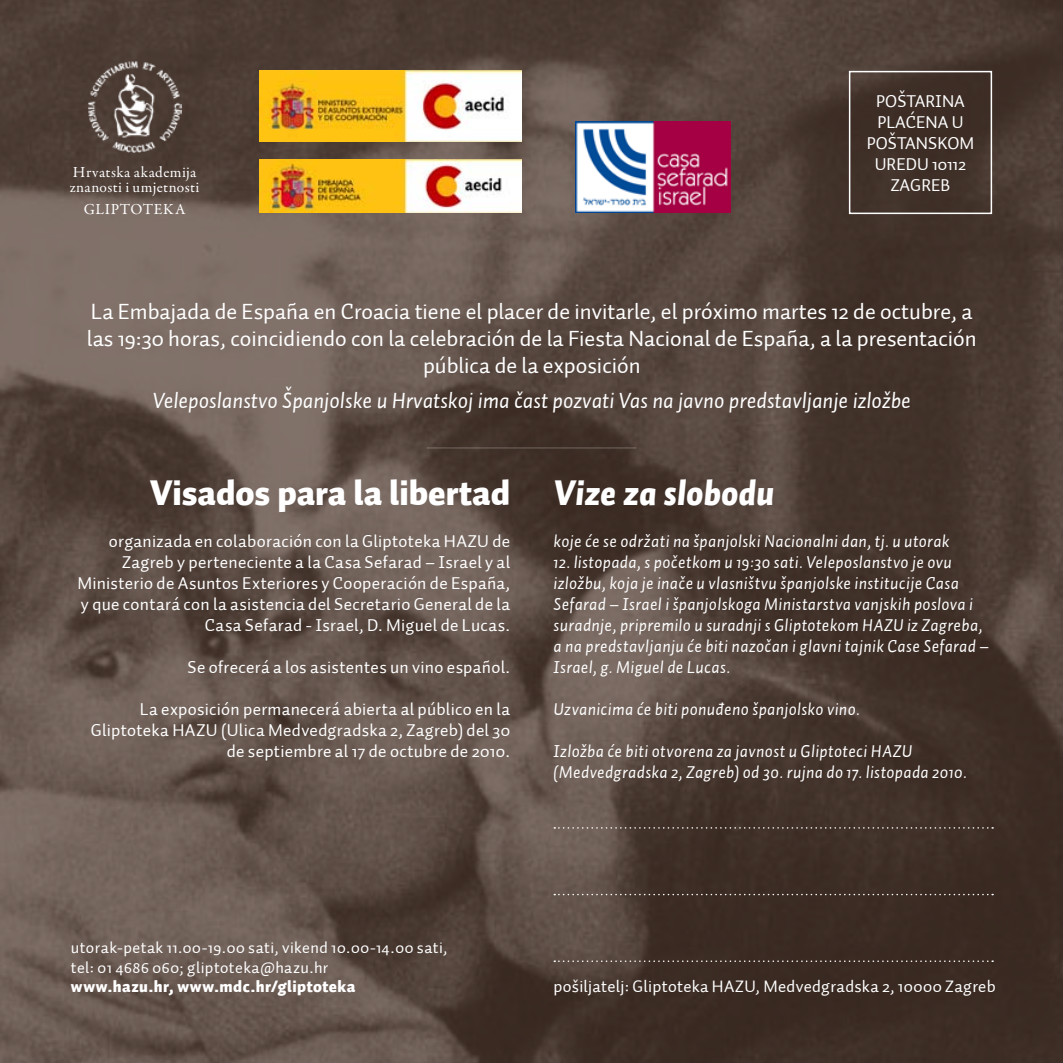
<style>
.page{position:relative;width:1063px;height:1063px;background:#fff}
.page>*{position:absolute;margin:0;border:0;box-sizing:border-box;transform-origin:0 0}
.t1{font:900 35px "Auto 1";color:#fff}
.t2{font:italic 900 35px "Auto 1";letter-spacing:-.005em;color:#fff}
.t3{font:22.5px/27px "Auto 1";color:#fff;text-align:center}
.t4{font:italic 22.5px "Auto 1";color:#fff}
.t5{font:italic 17.5px/21px "Auto 1";letter-spacing:.02em;color:#fff}
.t6{font:17.5px/21px "Auto 1";letter-spacing:.015em;color:#fff;text-align:right}
.t7{font:17px "Auto 1";letter-spacing:.02em;color:#fff}
.t8{font:16.25px "Auto 1";letter-spacing:.03em;color:#fff}
.t9{font:900 16.25px "Auto 1";letter-spacing:.03em;color:#fff}
.t10{font:15.5px "Garamond Premr Pro";letter-spacing:.03em;color:#fff}
</style>
<div class="page">
<img style="left:0;top:0;width:1063px;height:1063px">
<div style="left:849px;top:71px;width:143px;height:143px;border:2px solid #fff"></div>
<svg style="left:554px;top:827px;width:439px;height:2px"></svg>
<svg style="left:554px;top:894px;width:439px;height:1px"></svg>
<svg style="left:554px;top:960px;width:439px;height:2px"></svg>
<img style="left:88px;top:60px;width:94px;height:93px">
<hr style="left:427px;top:447px;width:209px;height:2px;background:#fff">
<img style="left:260px;top:159px;width:261px;height:54px">
<img style="left:260px;top:71px;width:261px;height:70px">
<img style="left:575px;top:122px;width:155px;height:91px">
<p class="t10" style="left:73px;top:162px;width:125px">Hrvatska akademija</p>
<p class="t10" style="left:70px;top:178px;width:131px">znanosti i umjetnosti</p>
<p class="t10" style="left:84px;top:200px;width:103px">GLIPTOTEKA</p>
<p class="t6" style="left:867px;top:91px;width:109px;text-align:center">POŠTARINA<br>PLAĆENA U<br>POŠTANSKOM<br>UREDU 10112</p>
<p class="t6" style="left:891px;top:175px;width:61px">ZAGREB</p>
<p class="t3" style="left:87px;top:298px;width:891px">La Embajada de España en Croacia tiene el placer de invitarle, el próximo martes 12 de octubre, a las 19:30 horas, coincidiendo con la celebración de la Fiesta Nacional de España, a la presentación pública de la exposición</p>
<p class="t4" style="left:153px;top:386px;width:760px">Veleposlanstvo Španjolske u Hrvatskoj ima čast pozvati Vas na javno predstavljanje izložbe</p>
<p class="t1" style="left:150px;top:470px;width:361px">Visados para la libertad</p>
<p class="t6" style="left:77px;top:531px;width:434px">organizada en colaboración con la Gliptoteka HAZU de Zagreb y perteneciente a la Casa Sefarad – Israel y al Ministerio de Asuntos Exteriores y Cooperación de España, y que contará con la asistencia del Secretario General de la Casa Sefarad - Israel, D. Miguel de Lucas.</p>
<p class="t6" style="left:188px;top:657px;width:324px">Se ofrecerá a los asistentes un vino español.</p>
<p class="t6" style="left:91px;top:699px;width:421px">La exposición permanecerá abierta al público en la<br>Gliptoteka HAZU (Ulica Medvedgradska 2, Zagreb) del 30 de septiembre al 17 de octubre de 2010.</p>
<p class="t2" style="left:554px;top:470px;width:222px">Vize za slobodu</p>
<p class="t5" style="left:554px;top:531px;width:398px">koje će se održati na španjolski Nacionalni dan, tj. u utorak</p>
<p class="t5" style="left:554px;top:552px;width:437px">12. listopada, s početkom u 19:30 sati. Veleposlanstvo je ovu izložbu, koja je inače u vlasništvu španjolske institucije Casa Sefarad – Israel i španjolskoga Ministarstva vanjskih poslova i suradnje, pripremilo u suradnji s Gliptotekom HAZU iz Zagreba, a na predstavljanju će biti nazočan i glavni tajnik Case Sefarad – Israel, g. Miguel de Lucas.</p>
<p class="t5" style="left:554px;top:699px;width:308px">Uzvanicima će biti ponuđeno španjolsko vino.</p>
<p class="t5" style="left:554px;top:741px;width:415px">Izložba će biti otvorena za javnost u Gliptoteci HAZU (Medvedgradska 2, Zagreb) od 30. rujna do 17. listopada 2010.</p>
<p class="t8" style="left:71px;top:938px;width:378px">utorak-petak 11.00-19.00 sati, vikend 10.00-14.00 sati,</p>
<p class="t8" style="left:71px;top:957px;width:259px">tel: 01 4686 060; gliptoteka@hazu.hr</p>
<p class="t9" style="left:71px;top:976px;width:286px">www.hazu.hr, www.mdc.hr/gliptoteka</p>
<p class="t7" style="left:554px;top:976px;width:444px">pošiljatelj: Gliptoteka HAZU, Medvedgradska 2, 10000 Zagreb</p>
</div>
